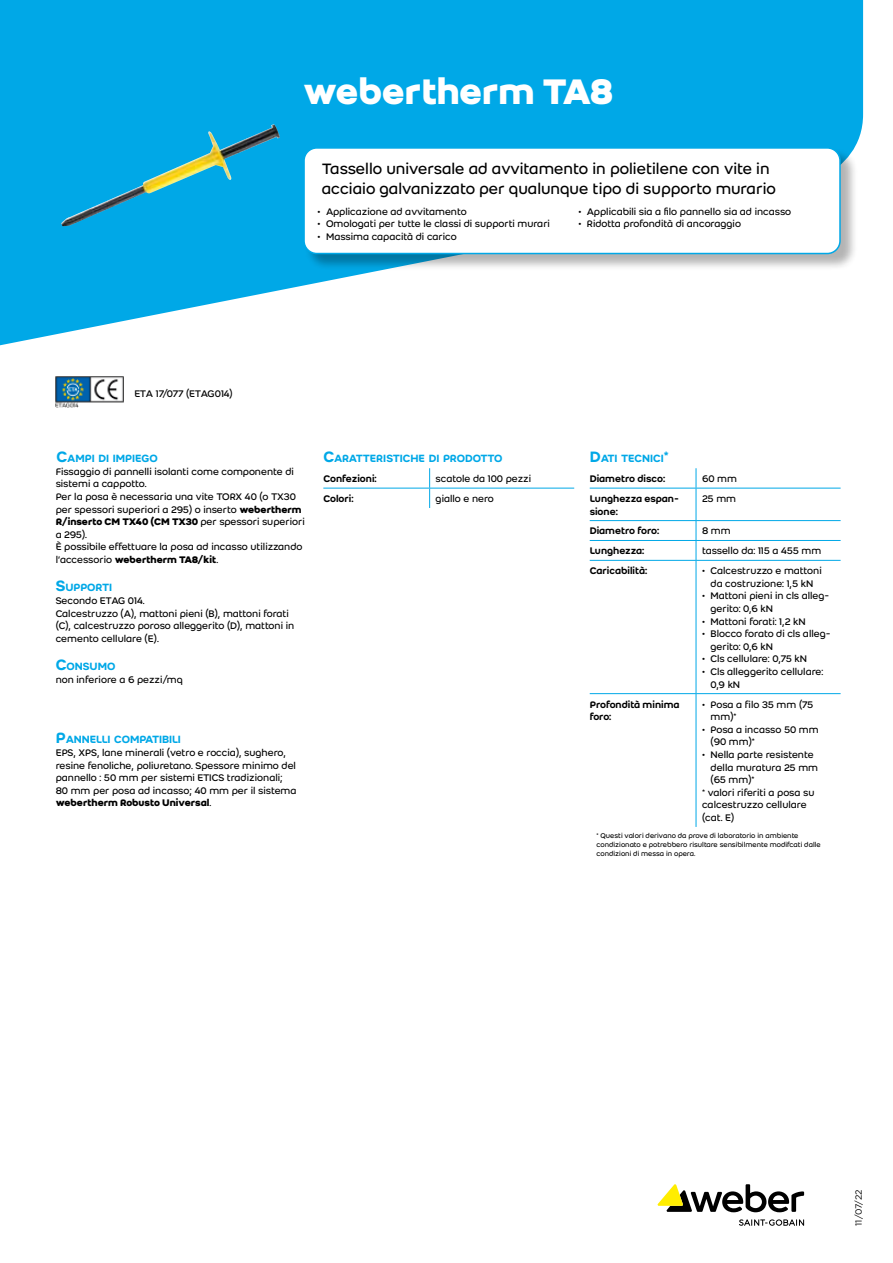
<style>
.page{position:relative;width:893px;height:1263px;background:#fff}
.page>*{position:absolute;margin:0;border:0;box-sizing:border-box;transform-origin:0 0}
.t1{font:700 39px "Weber";letter-spacing:-.01em;color:#fff}
.t2{font:16.5px/19.8px "Weber";color:#000}
.t3{font:500 11.55px "Weber";letter-spacing:-.005em;color:#00a8e7}
.t4{font:10.5px/12.6px "Weber";color:#000}
.t5{font:500 10.5px/12.6px "Weber";color:#000}
.t6{font:10.5px "Weber";letter-spacing:-.03em;color:#000}
.t7{font:9px "Gotham";color:#000}
.t8{font:7.5px/9px "Weber";color:#000}
.s1{font-size:16.5px}
.s2{font-weight:700}
</style>
<div class="page">
<svg style="left:739px;top:1219px;width:65px;height:7px"></svg>
<svg style="left:657px;top:1184px;width:147px;height:28px"></svg>
<svg style="left:0;top:0;width:863px;height:345px;fill:#00a8e7"></svg>
<hr style="left:323px;top:488px;width:107px;height:1px;background:#00a8e7">
<hr style="left:430px;top:488px;width:144px;height:1px;background:#00a8e7">
<svg style="left:429px;top:468px;width:1px;height:40px"></svg>
<svg style="left:696px;top:468px;width:1px;height:20px"></svg>
<hr style="left:590px;top:488px;width:106px;height:1px;background:#00a8e7">
<hr style="left:696px;top:488px;width:145px;height:1px;background:#00a8e7">
<hr style="left:696px;top:488px;width:1px;height:32px;background:#00a8e7">
<hr style="left:590px;top:520px;width:106px;height:1px;background:#00a8e7">
<hr style="left:696px;top:520px;width:145px;height:1px;background:#00a8e7">
<hr style="left:590px;top:540px;width:106px;height:1px;background:#00a8e7">
<hr style="left:696px;top:540px;width:145px;height:1px;background:#00a8e7">
<svg style="left:696px;top:521px;width:1px;height:39px"></svg>
<hr style="left:590px;top:560px;width:106px;height:1px;background:#00a8e7">
<hr style="left:696px;top:560px;width:145px;height:1px;background:#00a8e7">
<hr style="left:696px;top:561px;width:1px;height:132px;background:#00a8e7">
<hr style="left:590px;top:693px;width:106px;height:1px;background:#00a8e7">
<hr style="left:696px;top:693px;width:145px;height:1px;background:#00a8e7">
<hr style="left:696px;top:694px;width:1px;height:133px;background:#00a8e7">
<img style="left:56px;top:376px;width:68px;height:31px">
<img style="left:61px;top:124px;width:219px;height:102px">
<div style="left:304px;top:148px;width:554px;height:123px;background:#000;opacity:.3"></div>
<div style="left:304px;top:148px;width:536px;height:105px;background:#fff;border-radius:13px"></div>
<div style="left:303px;top:147px;width:538px;height:107px;border:2px solid #00a8e7;border-radius:13px"></div>
<h1 class="t1" style="left:303px;top:62px;width:312px">webertherm TA8</h1>
<h2 class="t2" style="left:322px;top:158px;width:456px">Tassello universale ad avvitamento in polietilene con vite in acciaio galvanizzato per qualunque tipo di supporto murario</h2>
<p class="t4" style="left:318px;top:205px;width:151px">• Applicazione ad avvitamento</p>
<p class="t4" style="left:318px;top:217px;width:234px">• Omologati per tutte le classi di supporti murari</p>
<p class="t4" style="left:318px;top:230px;width:141px">• Massima capacità di carico</p>
<p class="t4" style="left:578px;top:205px;width:214px">• Applicabili sia a filo pannello sia ad incasso</p>
<p class="t4" style="left:578px;top:217px;width:164px">• Ridotta profondità di ancoraggio</p>
<p class="t6" style="left:134px;top:386px;width:100px">ETA 17/077 (ETAG014)</p>
<p class="t3" style="left:56px;top:450px;width:103px"><span class="s1">C</span>AMPI DI IMPIEGO</p>
<p class="t4" style="left:56px;top:465px;width:251px">Fissaggio di pannelli isolanti come componente di sistemi a cappotto.<br>Per la posa è necessaria una vite TORX 40 (o TX30 per spessori superiori a 295) o inserto <span class="s2">webertherm R/inserto CM TX40 (CM TX30</span> per spessori superiori a 295).<br>È possibile effettuare la posa ad incasso utilizzando l’accessorio <span class="s2">webertherm TA8/kit</span>.</p>
<p class="t3" style="left:56px;top:579px;width:58px"><span class="s1">S</span>UPPORTI</p>
<p class="t4" style="left:56px;top:594px;width:240px">Secondo ETAG 014.<br>Calcestruzzo (A), mattoni pieni (B), mattoni forati (C), calcestruzzo poroso alleggerito (D), mattoni in cemento cellulare (E).</p>
<p class="t3" style="left:56px;top:658px;width:61px"><span class="s1">C</span>ONSUMO</p>
<p class="t4" style="left:56px;top:673px;width:129px">non inferiore a 6 pezzi/mq</p>
<p class="t3" style="left:56px;top:731px;width:127px"><span class="s1">P</span>ANNELLI COMPATIBILI</p>
<p class="t4" style="left:56px;top:746px;width:242px">EPS, XPS, lane minerali (vetro e roccia), sughero, resine fenoliche, poliuretano. Spessore minimo del pannello : 50 mm per sistemi ETICS tradizionali; 80 mm per posa ad incasso; 40 mm per il sistema <span class="s2">webertherm Robusto Universal</span>.</p>
<p class="t3" style="left:323px;top:450px;width:181px"><span class="s1">C</span>ARATTERISTICHE DI PRODOTTO</p>
<p class="t5" style="left:323px;top:472px;width:55px">Confezioni:</p>
<p class="t4" style="left:436px;top:472px;width:97px">scatole da 100 pezzi</p>
<p class="t5" style="left:323px;top:492px;width:32px">Colori:</p>
<p class="t4" style="left:436px;top:492px;width:60px">giallo e nero</p>
<p class="t3" style="left:590px;top:450px;width:81px"><span class="s1">D</span>ATI TECNICI<span class="s1">*</span></p>
<p class="t5" style="left:590px;top:472px;width:77px">Diametro disco:</p>
<p class="t4" style="left:702px;top:472px;width:37px">60 mm</p>
<p class="t5" style="left:590px;top:492px;width:91px">Lunghezza espan&shy;sione:</p>
<p class="t4" style="left:702px;top:492px;width:36px">25 mm</p>
<p class="t5" style="left:590px;top:525px;width:71px">Diametro foro:</p>
<p class="t4" style="left:702px;top:525px;width:30px">8 mm</p>
<p class="t5" style="left:590px;top:544px;width:56px">Lunghezza:</p>
<p class="t4" style="left:702px;top:544px;width:121px">tassello da: 115 a 455 mm</p>
<p class="t5" style="left:590px;top:564px;width:59px">Caricabilità:</p>
<p class="t4" style="left:702px;top:564px;width:121px;text-align:center">• Calcestruzzo e mattoni da costruzione: 1,5 kN</p>
<p class="t4" style="left:710px;top:590px;width:120px;text-indent:-9px">• Mattoni pieni in cls alleg&shy;gerito: 0,6 kN</p>
<p class="t4" style="left:702px;top:615px;width:105px">• Mattoni forati: 1,2 kN</p>
<p class="t4" style="left:710px;top:627px;width:122px;text-indent:-9px">• Blocco forato di cls alleg&shy;gerito: 0,6 kN</p>
<p class="t4" style="left:702px;top:653px;width:107px">• Cls cellulare: 0,75 kN</p>
<p class="t4" style="left:710px;top:665px;width:114px;text-indent:-9px">• Cls alleggerito cellulare:<br>0,9 kN</p>
<p class="t5" style="left:590px;top:698px;width:91px">Profondità minima foro:</p>
<p class="t4" style="left:710px;top:698px;width:104px;text-indent:-9px">• Posa a filo 35 mm (75 mm)*</p>
<p class="t4" style="left:710px;top:723px;width:110px;text-indent:-9px">• Posa a incasso 50 mm (90 mm)*</p>
<p class="t4" style="left:702px;top:748px;width:113px">• Nella parte resistente</p>
<p class="t4" style="left:710px;top:761px;width:109px">della muratura 25 mm</p>
<p class="t4" style="left:710px;top:773px;width:46px">(65 mm)*</p>
<p class="t4" style="left:702px;top:786px;width:114px">* valori riferiti a posa su</p>
<p class="t4" style="left:702px;top:798px;width:106px">calcestruzzo cellulare</p>
<p class="t4" style="left:702px;top:811px;width:34px">(cat. E)</p>
<p class="t8" style="left:596px;top:831px;width:226px">* Questi valori derivano da prove di laboratorio in ambiente condizionato e potrebbero risultare sensibilmente modifcati dalle condizioni di messa in opera.</p>
<p class="t7" style="left:853px;top:1226px;width:38px;rotate:-90deg">11/07/22</p>
</div>
